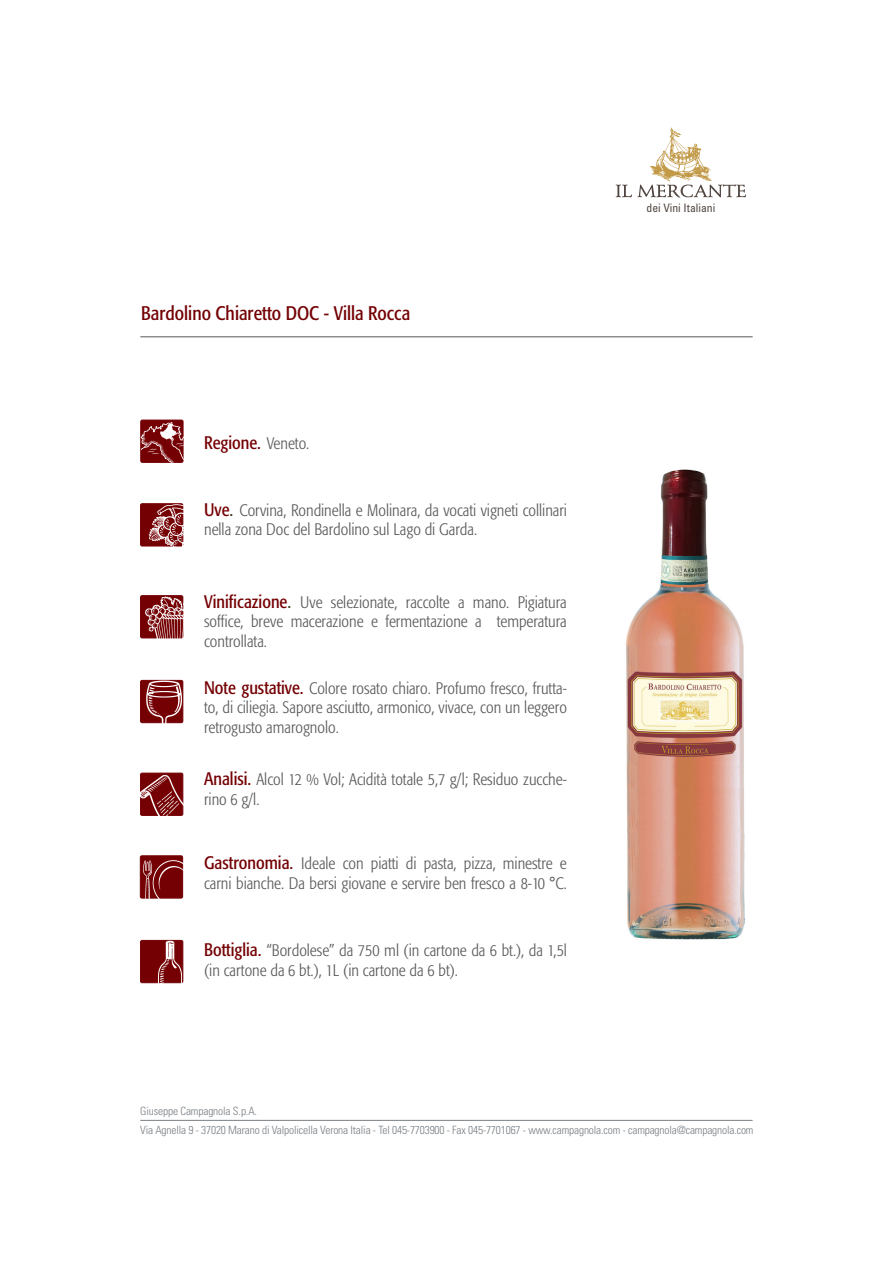
<style>
.page{position:relative;width:893px;height:1263px;background:#fff}
.page>*{position:absolute;margin:0;border:0;box-sizing:border-box;transform-origin:0 0}
.t1{font:condensed 19.5px "Formata";color:#740004}
.t2{font:condensed 18px "Formata";color:#740004}
.t3{font:300 condensed 16.5px/19.5px "Formata";color:#57585a}
.t4{font:condensed 11.7px "Univers LT Std";color:#504540}
.t5{font:300 condensed 11.4px "Univers";letter-spacing:-.01em;color:#797f84}
.s1{font-weight:300;font-size:16.5px;color:#57585a}
.s2{font-weight:400;font-size:18px;color:#740004}
.s3{font-weight:400;font-size:18px;color:#413923}
</style>
<div class="page">
<div style="left:141px;top:420px;width:42px;height:43px;border:1px solid #740004;border-radius:2px"></div>
<img style="left:141px;top:422px;width:43px;height:41px">
<img style="left:160px;top:423px;width:17px;height:17px">
<div style="left:141px;top:680px;width:42px;height:43px;background:#740004;border-radius:2px"></div>
<div style="left:140px;top:680px;width:43px;height:43px;border:1px solid #740004;border-radius:2px"></div>
<img style="left:147px;top:681px;width:37px;height:43px">
<div style="left:140px;top:773px;width:43px;height:43px;border:1px solid #740004;border-radius:2px"></div>
<img style="left:140px;top:774px;width:44px;height:42px">
<div style="left:140px;top:856px;width:43px;height:42px;background:#740004;border-radius:2px"></div>
<div style="left:140px;top:855px;width:43px;height:43px;border:1px solid #740004;border-radius:2px"></div>
<img style="left:144px;top:859px;width:40px;height:40px">
<div style="left:141px;top:940px;width:42px;height:43px;background:#740004;border-radius:2px"></div>
<div style="left:140px;top:940px;width:43px;height:43px;border:1px solid #740004;border-radius:2px"></div>
<img style="left:155px;top:941px;width:29px;height:43px">
<div style="left:141px;top:504px;width:42px;height:42px;background:#740004;border-radius:2px"></div>
<div style="left:140px;top:503px;width:43px;height:43px;border:1px solid #740004;border-radius:2px"></div>
<img style="left:148px;top:503px;width:36px;height:44px">
<div style="left:141px;top:596px;width:42px;height:42px;background:#740004;border-radius:2px"></div>
<div style="left:140px;top:595px;width:43px;height:43px;border:1px solid #740004;border-radius:2px"></div>
<img style="left:146px;top:597px;width:38px;height:42px">
<hr style="left:140px;top:1120px;width:613px;height:1px;background:#797f84">
<hr style="left:140px;top:337px;width:613px;height:1px;background:#57585a">
<svg style="left:616px;top:128px;width:130px;height:69px"></svg>
<img style="left:625px;top:469px;width:121px;height:471px">
<p class="t1" style="left:141px;top:302px;width:271px">Bardolino Chiaretto DOC - Villa Rocca</p>
<p class="t2" style="left:204px;top:432px;width:107px">Regione. <span class="s1">Veneto.</span></p>
<p class="t3" style="left:204px;top:501px;width:364px"><span class="s2">Uve</span><span class="s3">.</span> Corvina, Rondinella e Molinara, da vocati vigneti collinari nella zona Doc del Bardolino sul Lago di Garda.</p>
<p class="t3" style="left:204px;top:592px;width:364px"><span class="s2">Vinificazione</span><span class="s3">.</span> Uve selezionate, raccolte a mano. Pigiatura</p>
<p class="t3" style="left:204px;top:612px;width:364px">soffice, breve macerazione e fermentazione a temperatura</p>
<p class="t3" style="left:204px;top:631px;width:64px">controllata.</p>
<p class="t3" style="left:204px;top:678px;width:364px"><span class="s2">Note gustative.</span> Colore rosato chiaro. Profumo fresco, frutta&shy;to, di ciliegia. Sapore asciutto, armonico, vivace, con un leggero</p>
<p class="t3" style="left:204px;top:717px;width:136px">retrogusto amarognolo.</p>
<p class="t3" style="left:204px;top:770px;width:364px"><span class="s2">Analisi.</span> Alcol 12 % Vol; Acidità totale 5,7 g/l; Residuo zucche&shy;rino 6 g/l.</p>
<p class="t3" style="left:204px;top:854px;width:364px"><span class="s2">Gastronomia.</span> Ideale con piatti di pasta, pizza, minestre e carni bianche. Da bersi giovane e servire ben fresco a 8-10 °C.</p>
<p class="t3" style="left:204px;top:940px;width:364px"><span class="s2">Bottiglia.</span> “Bordolese” da 750 ml (in cartone da 6 bt.), da 1,5l (in cartone da 6 bt.), 1L (in cartone da 6 bt).</p>
<p class="t4" style="left:646px;top:200px;width:70px">dei Vini Italiani</p>
<p class="t5" style="left:140px;top:1104px;width:118px">Giuseppe Campagnola S.p.A.</p>
<p class="t5" style="left:140px;top:1123px;width:615px">Via Agnella 9 - 37020 Marano di Valpolicella Verona Italia - Tel 045-7703900 - Fax 045-7701067 - www.campagnola.com - campagnola@campagnola.com</p>
</div>
